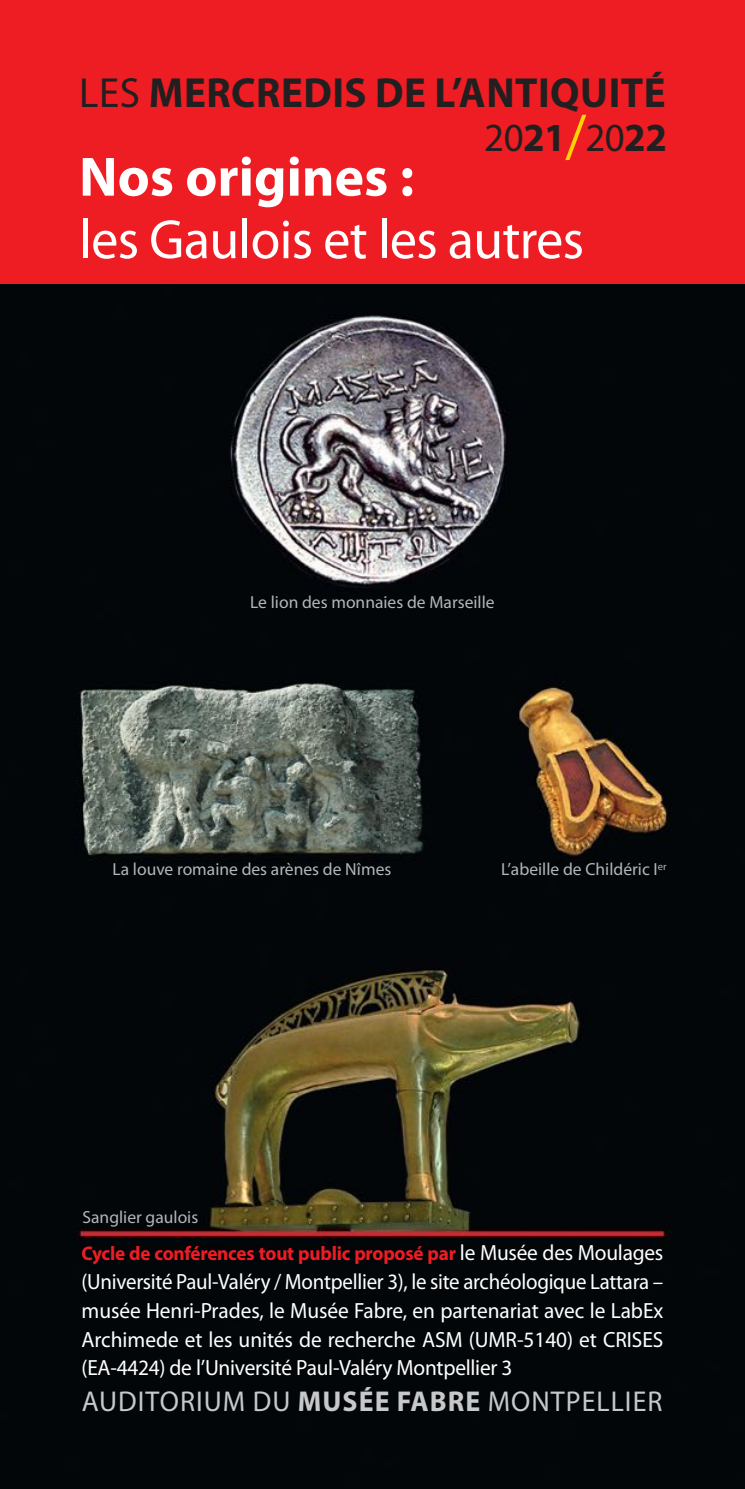
<style>
.page{position:relative;width:745px;height:1489px;background:#fff}
.page>*{position:absolute;margin:0;border:0;box-sizing:border-box;transform-origin:0 0}
.t1{font:55.75px "Myriad Pro";letter-spacing:-.01em;color:#fff}
.t2{font:700 55.75px "Myriad Pro";color:#fff}
.t3{font:700 42.25px "Myriad Pro";letter-spacing:.01em;color:#231f20}
.t4{font:40px "Myriad Pro";color:#231f20}
.t5{font:28.75px "Myriad Pro";letter-spacing:.035em;color:#c7c8ca}
.t6{font:22px/28.8px "Myriad Pro";letter-spacing:-.015em;color:#fff;text-align:justify;scale:.95 1}
.t7{font:700 19.75px "Myriad Pro";letter-spacing:-.01em;color:#ee1d23}
.t8{font:17.5px "Myriad Pro";color:#b4b5b8}
.s1{font-weight:400}
.s2{font-weight:700}
.s3{font-size:62.5px;color:#fed304}
.s4{font-weight:400;font-size:22px;color:#fff}
</style>
<div class="page">
<img style="left:0;top:283px;width:744px;height:1205px">
<div style="left:0;top:0;width:744px;height:283px;background:#ee1d23"></div>
<p class="t3" style="left:79px;top:77px;width:587px"><span class="s1">LES</span> MERCREDIS DE L’ANTIQUITÉ</p>
<p class="t4" style="left:484px;top:123px;width:184px">20<span class="s2">21</span><span class="s3">/</span>20<span class="s2">22</span></p>
<p class="t2" style="left:79px;top:156px;width:336px">Nos origines :</p>
<p class="t1" style="left:79px;top:219px;width:506px">les Gaulois et les autres</p>
<p class="t8" style="left:250px;top:595px;width:246px">Le lion des monnaies de Marseille</p>
<p class="t8" style="left:112px;top:862px;width:280px">La louve romaine des arènes de Nîmes</p>
<p class="t8" style="left:501px;top:862px;width:167px">L’abeille de Childéric I<sup>er</sup></p>
<p class="t8" style="left:82px;top:1210px;width:117px">Sanglier gaulois</p>
<p class="t7" style="left:81px;top:1246px;width:583px">Cycle de conférences tout public proposé par <span class="s4">le Musée des Moulages</span></p>
<p class="t6" style="left:81px;top:1268px;width:613px">(Université Paul-Valéry / Montpellier 3), le site archéologique Lattara – musée Henri-Prades, le Musée Fabre, en partenariat avec le LabEx Archimede et les unités de recherche ASM (UMR-5140) et CRISES (EA-4424) de l’Université Paul-Valéry Montpellier 3</p>
<p class="t5" style="left:82px;top:1390px;width:581px">AUDITORIUM DU <span class="s2">MUSÉE FABRE</span> MONTPELLIER</p>
</div>
